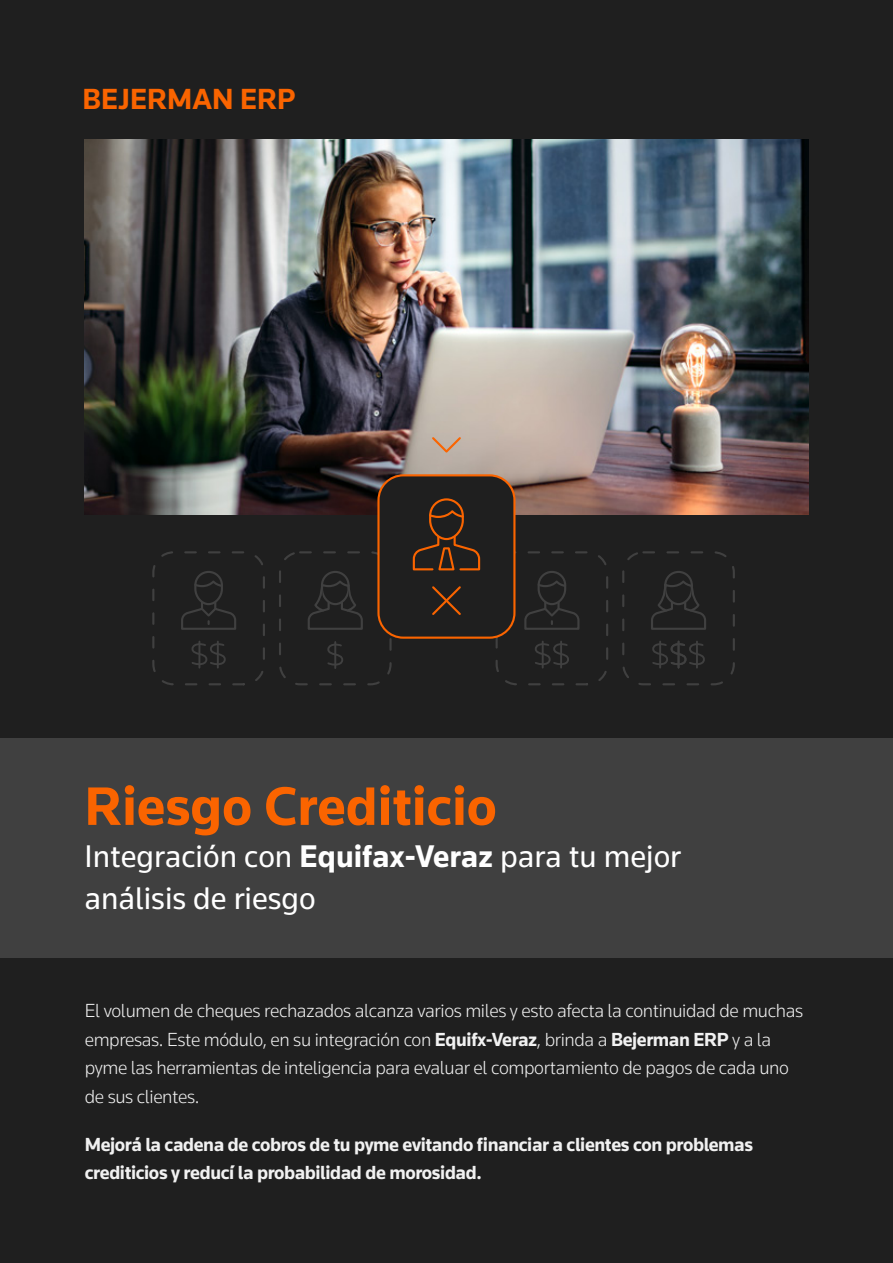
<style>
.page{position:relative;width:893px;height:1263px;background:#1f1f1f}
.page>*{position:absolute;margin:0;border:0;box-sizing:border-box;transform-origin:0 0}
.t1{font:700 56.25px "Knowledge 2017";color:#fa6400}
.t2{font:32.25px/42px "Knowledge 2017";color:#fff}
.t3{font:700 30px "Knowledge 2017";color:#fa6400}
.t4{font:300 19.5px/28.5px "Knowledge 2017";letter-spacing:-.02em;color:#f1f1f1}
.t5{font:700 19.5px/28.5px "Knowledge 2017";letter-spacing:-.02em;color:#f1f1f1}
.s1{font-weight:700}
</style>
<div class="page">
<img style="left:85px;top:140px;width:723px;height:374px">
<div style="left:0;top:738px;width:893px;height:219px;background:#404040"></div>
<div style="left:496px;top:551px;width:112px;height:134px;border:2px dashed #404040;border-radius:20px"></div>
<svg style="left:524px;top:571px;width:56px;height:59px"></svg>
<hr style="left:542px;top:641px;width:2px;height:27px;background:#404040">
<hr style="left:560px;top:641px;width:2px;height:27px;background:#404040">
<svg style="left:535px;top:642px;width:34px;height:23px"></svg>
<div style="left:279px;top:551px;width:113px;height:134px;border:2px dashed #404040;border-radius:20px"></div>
<svg style="left:308px;top:571px;width:55px;height:59px"></svg>
<hr style="left:334px;top:642px;width:2px;height:26px;background:#404040">
<svg style="left:327px;top:643px;width:16px;height:23px"></svg>
<div style="left:152px;top:551px;width:113px;height:134px;border:2px dashed #404040;border-radius:20px"></div>
<svg style="left:181px;top:571px;width:55px;height:59px"></svg>
<hr style="left:198px;top:641px;width:2px;height:27px;background:#404040">
<hr style="left:217px;top:641px;width:2px;height:27px;background:#404040">
<svg style="left:191px;top:642px;width:35px;height:24px"></svg>
<div style="left:622px;top:551px;width:113px;height:134px;border:2px dashed #404040;border-radius:20px"></div>
<svg style="left:651px;top:571px;width:55px;height:59px"></svg>
<svg style="left:652px;top:641px;width:53px;height:27px"></svg>
<svg style="left:430px;top:435px;width:33px;height:20px"></svg>
<div style="left:378px;top:475px;width:136px;height:163px;background:#1f1f1f;border-radius:25px"></div>
<div style="left:377px;top:474px;width:138px;height:165px;border:2px solid #fa6400;border-radius:25px"></div>
<svg style="left:412px;top:498px;width:69px;height:73px"></svg>
<svg style="left:432px;top:586px;width:29px;height:29px"></svg>
<h3 class="t3" style="left:83px;top:80px;width:214px">BEJERMAN ERP</h3>
<h1 class="t1" style="left:85px;top:771px;width:414px">Riesgo Crediticio</h1>
<h2 class="t2" style="left:85px;top:835px;width:598px">Integración con <span class="s1">Equifax-Veraz</span> para tu mejor análisis de riesgo</h2>
<p class="t4" style="left:85px;top:996px;width:720px">El volumen de cheques rechazados alcanza varios miles y esto afecta la continuidad de muchas empresas. Este módulo, en su integración con <span class="s1">Equifx-Veraz</span>, brinda a <span class="s1">Bejerman ERP</span> y a la pyme las herramientas de inteligencia para evaluar el comportamiento de pagos de cada uno de sus clientes.</p>
<p class="t5" style="left:85px;top:1129px;width:670px">Mejorá la cadena de cobros de tu pyme evitando financiar a clientes con problemas crediticios y reducí la probabilidad de morosidad.</p>
</div>
